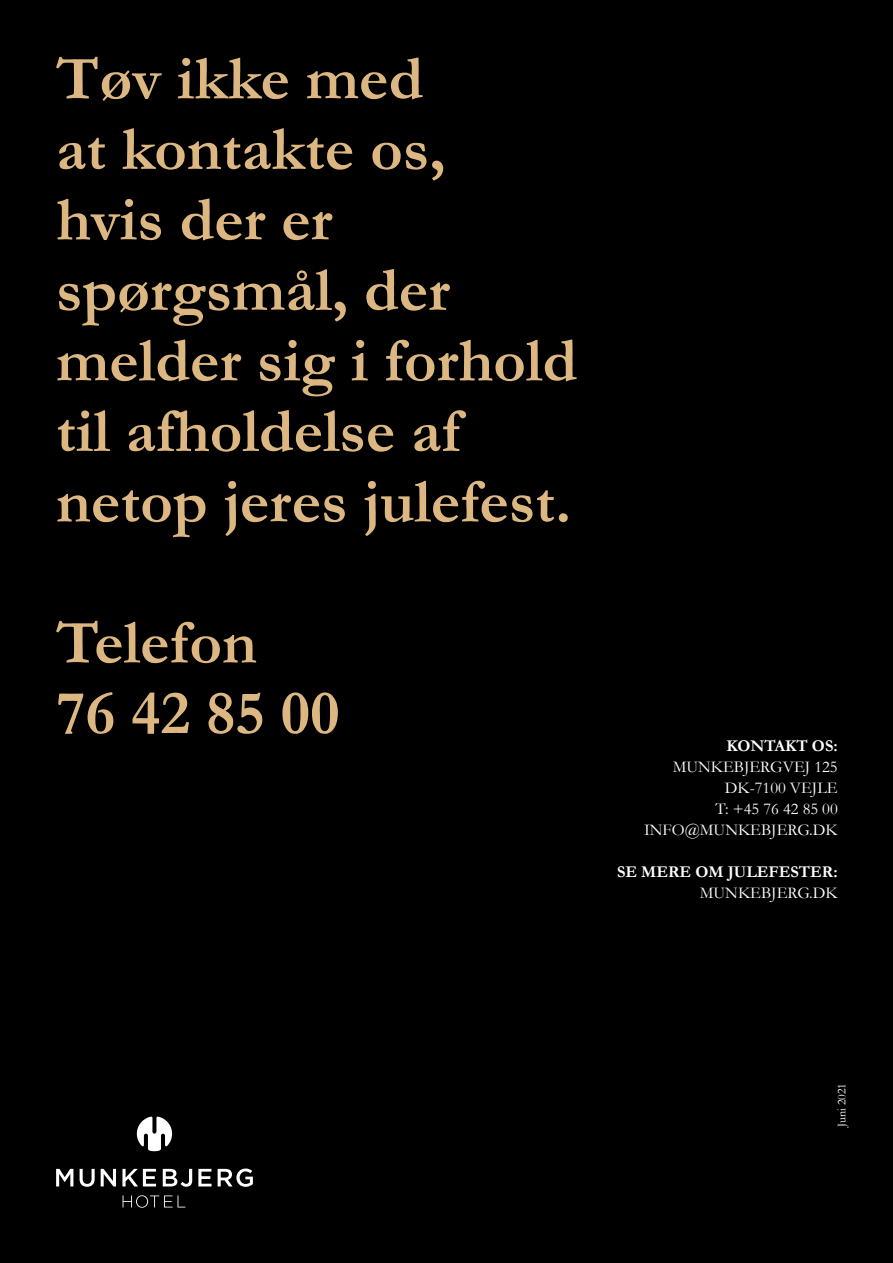
<style>
.page{position:relative;width:893px;height:1263px;background:#000}
.page>*{position:absolute;margin:0;border:0;box-sizing:border-box;transform-origin:0 0}
.t1{font:700 63px/70.5px "Garamond";color:#dcb782}
.t2{font:16.5px/21px "Garamond";color:#fff;text-align:right}
.t3{font:700 16.5px "Garamond";color:#fff}
.t4{font:12px "Garamond";color:#fff}
</style>
<div class="page">
<svg style="left:137px;top:1116px;width:35px;height:35px"></svg>
<svg style="left:56px;top:1169px;width:17px;height:17px"></svg>
<svg style="left:80px;top:1169px;width:15px;height:18px"></svg>
<svg style="left:101px;top:1169px;width:15px;height:17px"></svg>
<svg style="left:122px;top:1169px;width:34px;height:17px"></svg>
<svg style="left:163px;top:1169px;width:29px;height:18px"></svg>
<svg style="left:198px;top:1169px;width:14px;height:17px"></svg>
<svg style="left:218px;top:1168px;width:35px;height:19px"></svg>
<svg style="left:123px;top:1195px;width:62px;height:13px"></svg>
<p class="t1" style="left:56px;top:44px;width:523px">Tøv ikke med<br>at kontakte os,<br>hvis der er spørgsmål, der melder sig i forhold til afholdelse af netop jeres julefest.</p>
<p class="t1" style="left:56px;top:608px;width:285px">Telefon<br>76 42 85 00</p>
<p class="t3" style="left:726px;top:734px;width:113px">KONTAKT OS:</p>
<p class="t2" style="left:644px;top:756px;width:195px">MUNKEBJERGVEJ 125<br>DK-7100 VEJLE<br>T: +45 76 42 85 00<br>INFO@MUNKEBJERG.DK</p>
<p class="t3" style="left:617px;top:860px;width:222px">SE MERE OM JULEFESTER:</p>
<p class="t2" style="left:700px;top:882px;width:139px">MUNKEBJERG.DK</p>
<p class="t4" style="left:834px;top:1127px;width:45px;rotate:-90deg">Juni 2021</p>
</div>
